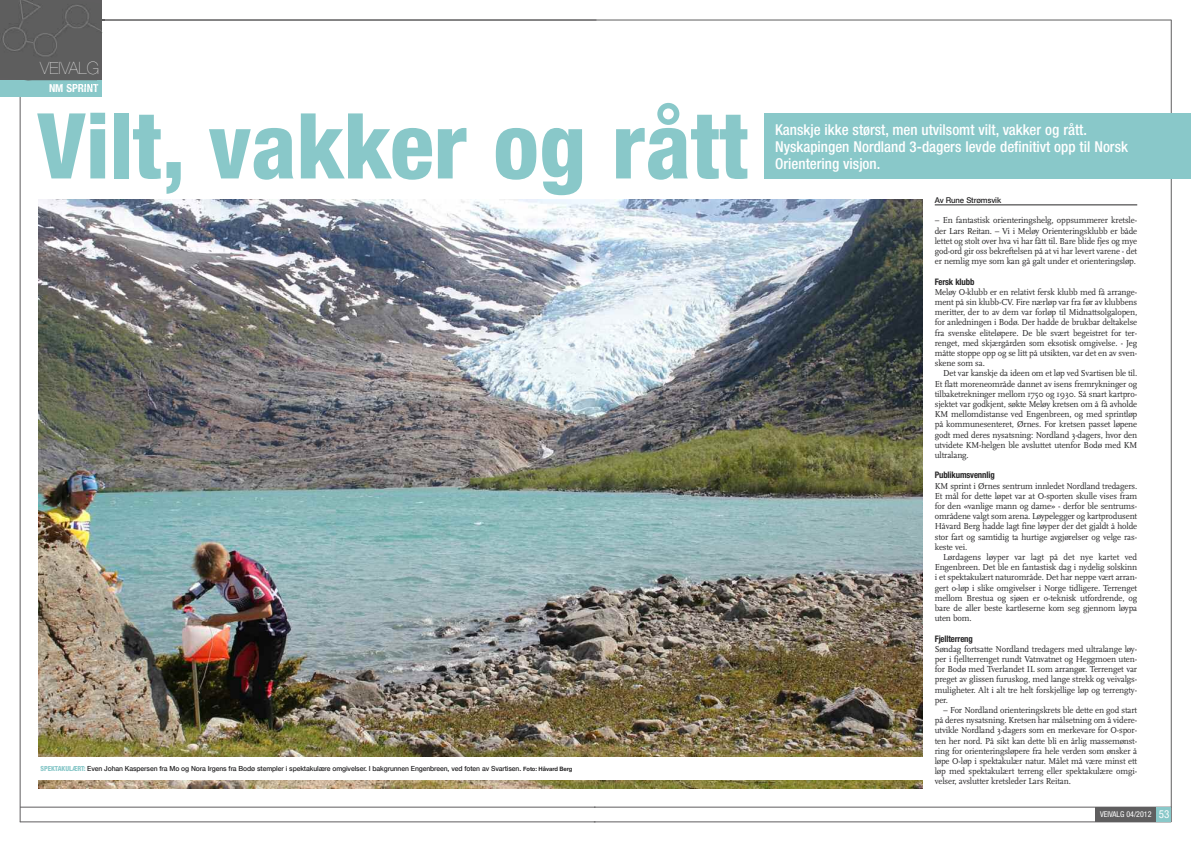
<style>
.page{position:relative;width:1191px;height:842px;background:#fff}
.page>*{position:absolute;margin:0;border:0;box-sizing:border-box;transform-origin:0 0}
.t1{font:800 condensed 91px "Helvetica Neue";color:#89c8c9}
.t2{font:200 17px "Helvetica Neue";color:#fff}
.t3{font:500 condensed 15px/17px "Helvetica Neue";color:#fff}
.t4{font:700 condensed 11px "Helvetica Neue";color:#fff}
.t5{font:9px/10.2px "Scala";letter-spacing:-.015em;color:#272627;text-align:justify}
.t6{font:700 condensed 9px "Helvetica Neue";letter-spacing:-.015em;color:#272627}
.t7{font:condensed 8px "Helvetica Neue";color:#fff}
.t8{font:500 8px "Helvetica Neue";letter-spacing:-.015em;color:#272627}
.t9{font:500 7px "Helvetica Neue";letter-spacing:-.015em;color:#272627}
.s1{font-weight:800;font-stretch:condensed;color:#89c8c9}
.s2{font-weight:700;font-size:6px}
.s3{font-size:11px}
</style>
<div class="page">
<img style="left:38px;top:199px;width:884px;height:589px">
<hr style="left:20px;top:20px;width:1151px;height:1px;background:#5f5e5f">
<hr style="left:594px;top:822px;width:577px;height:1px;background:#5f5e5f">
<hr style="left:1171px;top:20px;width:1px;height:802px;background:#5f5e5f">
<hr style="left:20px;top:20px;width:1px;height:802px;background:#5f5e5f">
<hr style="left:594px;top:807px;width:577px;height:1px;background:#5f5e5f">
<hr style="left:934px;top:205px;width:203px;height:1px;background:#272627">
<div style="left:0;top:80px;width:102px;height:17px;background:#89c8c9"></div>
<div style="left:0;top:0;width:102px;height:80px;background:#5e5e5e"></div>
<img style="left:28px;top:80px;width:69px;height:6px">
<img style="left:56px;top:84px;width:40px;height:5px">
<div style="left:1095px;top:807px;width:62px;height:15px;background:#5f5e5f"></div>
<div style="left:1156px;top:807px;width:15px;height:15px;background:#89c8c9"></div>
<hr style="left:20px;top:822px;width:575px;height:1px;background:#5f5e5f">
<hr style="left:20px;top:807px;width:575px;height:1px;background:#5f5e5f">
<hr style="left:20px;top:20px;width:576px;height:1px;background:#5f5e5f">
<div style="left:764px;top:113px;width:427px;height:66px;background:#89c8c9"></div>
<div style="left:30px;top:758px;width:895px;height:22px;background:#fff"></div>
<h2 class="t2" style="left:40px;top:59px;width:60px">VEIVALG</h2>
<p class="t4" style="left:49px;top:84px;width:51px">NM SPRINT</p>
<h1 class="t1" style="left:37px;top:113px;width:713px">Vilt, vakker og rått</h1>
<p class="t9" style="left:41px;top:764px;width:533px"><span class="s1">SPEKTAKULÆRT:</span> Even Johan Kaspersen fra Mo og Nora Irgens fra Bodø stempler i spektakulære omgivelser. I bakgrunnen Engenbreen, ved foten av Svartisen. <span class="s2">Foto: Håvard Berg</span></p>
<h3 class="t3" style="left:775px;top:123px;width:354px">Kanskje ikke størst, men utvilsomt vilt, vakker og rått.<br>Nyskapingen Nordland 3-dagers levde definitivt opp til Norsk<br>Orientering visjon.</h3>
<p class="t8" style="left:934px;top:195px;width:68px">Av Rune Strømsvik</p>
<p class="t5" style="left:934px;top:215px;width:204px">– En fantastisk orienteringshelg, oppsummerer kretsle&shy;der Lars Reitan. – Vi i Meløy Orienteringsklubb er både lettet og stolt over hva vi har fått til. Bare blide fjes og mye god-ord gir oss bekreftelsen på at vi har levert varene - det er nemlig mye som kan gå galt under et orienteringsløp.</p>
<p class="t6" style="left:934px;top:278px;width:41px">Fersk klubb</p>
<p class="t5" style="left:934px;top:286px;width:204px">Meløy O-klubb er en relativt fersk klubb med få arrange&shy;ment på sin klubb-CV. Fire nærløp var fra før av klubbens meritter, der to av dem var forløp til Midnattsolgalopen, for anledningen i Bodø. Der hadde de brukbar deltakelse fra svenske eliteløpere. De ble svært begeistret for ter&shy;renget, med skjærgården som eksotisk omgivelse. - Jeg måtte stoppe opp og se litt på utsikten, var det en av sven&shy;skene som sa.</p>
<p class="t5" style="left:934px;top:368px;width:204px;text-indent:9px">Det var kanskje da ideen om et løp ved Svartisen ble til.<br>Et flatt moreneområde dannet av isens fremrykninger og tilbaketrekninger mellom 1750 og 1930. Så snart kartpro&shy;sjektet var godkjent, søkte Meløy kretsen om å få avholde KM mellomdistanse ved Engenbreen, og med sprintløp på kommunesenteret, Ørnes. For kretsen passet løpene godt med deres nysatsning: Nordland 3-dagers, hvor den utvidete KM-helgen ble avsluttet utenfor Bodø med KM ultralang.</p>
<p class="t6" style="left:934px;top:472px;width:61px">Publikumsvennlig</p>
<p class="t5" style="left:934px;top:480px;width:204px">KM sprint i Ørnes sentrum innledet Nordland tredagers.<br>Et mål for dette løpet var at O-sporten skulle vises fram for den «vanlige mann og dame» - derfor ble sentrums&shy;områdene valgt som arena. Løypelegger og kartprodusent Håvard Berg hadde lagt fine løyper der det gjaldt å holde stor fart og samtidig ta hurtige avgjørelser og velge ras&shy;keste vei.</p>
<p class="t5" style="left:934px;top:552px;width:204px;text-indent:9px">Lørdagens løyper var lagt på det nye kartet ved Engenbreen. Det ble en fantastisk dag i nydelig solskinn i et spektakulært naturområde. Det har neppe vært arran&shy;gert o-løp i slike omgivelser i Norge tidligere. Terrenget mellom Brestua og sjøen er o-teknisk utfordrende, og bare de aller beste kartleserne kom seg gjennom løypa uten bom.</p>
<p class="t6" style="left:934px;top:635px;width:40px">Fjellterreng</p>
<p class="t5" style="left:934px;top:643px;width:204px">Søndag fortsatte Nordland tredagers med ultralange løy&shy;per i fjellterrenget rundt Vatnvatnet og Heggmoen uten&shy;for Bodø med Tverlandet IL som arrangør. Terrenget var preget av glissen furuskog, med lange strekk og veivalgs&shy;muligheter. Alt i alt tre helt forskjellige løp og terrengty&shy;per.</p>
<p class="t5" style="left:934px;top:705px;width:204px;text-indent:9px">– For Nordland orienteringskrets ble dette en god start på deres nysatsning. Kretsen har målsetning om å videre&shy;utvikle Nordland 3-dagers som en merkevare for O-spor&shy;ten her nord. På sikt kan dette bli en årlig massemønst&shy;ring for orienteringsløpere fra hele verden som ønsker å løpe O-løp i spektakulær natur. Målet må være minst ett løp med spektakulært terreng eller spektakulære omgi&shy;velser, avslutter kretsleder Lars Reitan.</p>
<p class="t7" style="left:1100px;top:811px;width:71px">VEIVALG 04/2012 <span class="s3">53</span></p>
</div>
